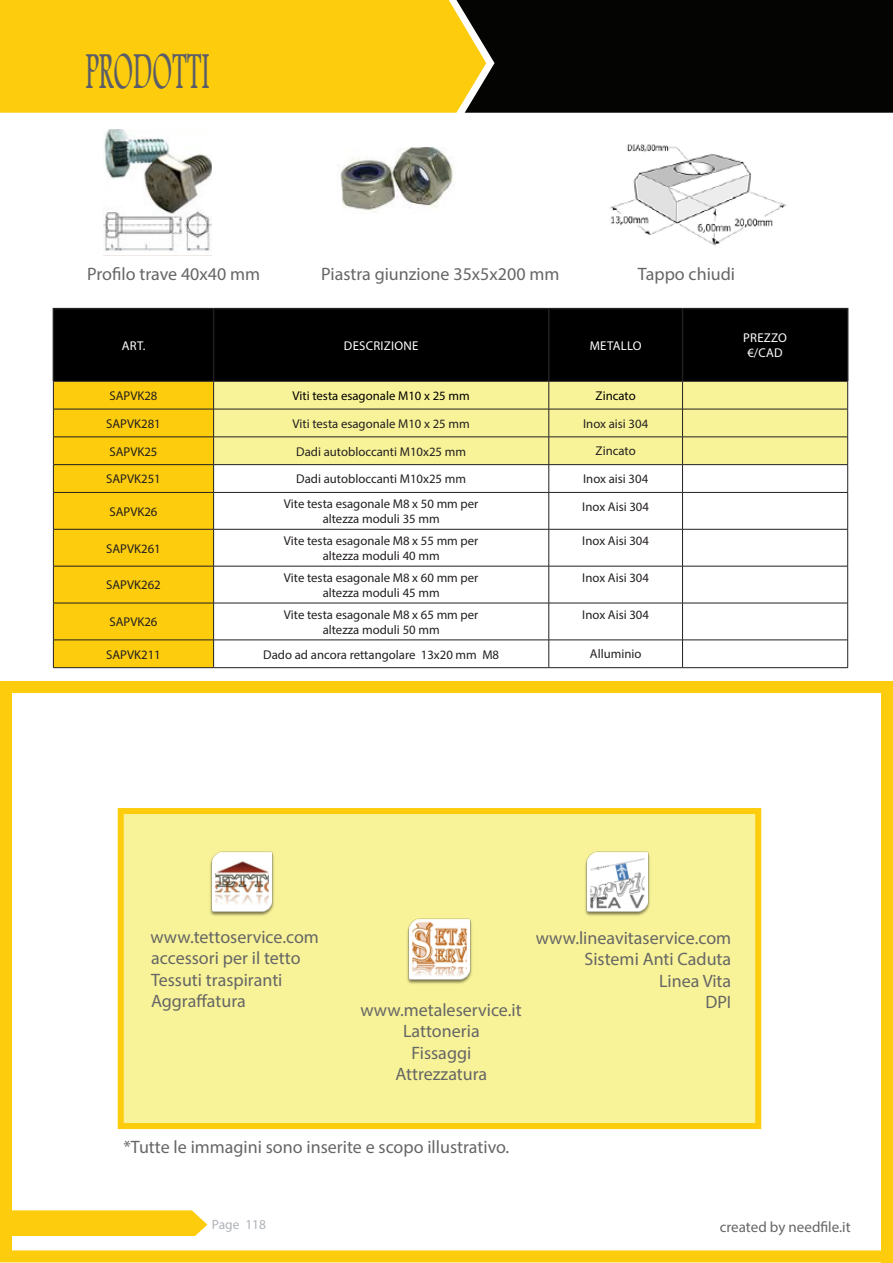
<style>
.page{position:relative;width:893px;height:1263px;background:#fff}
.page>*{position:absolute;margin:0;border:0;box-sizing:border-box;transform-origin:0 0}
.t1{font:54px "Footlight MT Light";letter-spacing:.005em;color:#5a5d69;scale:.5 1}
.t2{font:18px "Myriad Pro";color:#666}
.t3{font:15px "Myriad Pro";color:#666}
.t4{font:12.75px "Myriad Pro";color:#231f20}
.t5{font:12.75px "Myriad Pro";letter-spacing:.02em;color:#fff}
.t6{font:12.75px "Myriad Pro";color:#000}
</style>
<div class="page">
<div style="left:0;top:0;width:456px;height:113px;background:#fccc0d"></div>
<img style="left:103px;top:129px;width:108px;height:123px">
<img style="left:338px;top:147px;width:116px;height:65px">
<img style="left:610px;top:144px;width:176px;height:102px">
<div style="left:54px;top:309px;width:793px;height:72px;background:#000"></div>
<div style="left:54px;top:382px;width:159px;height:285px;background:#fccc0d"></div>
<div style="left:214px;top:382px;width:633px;height:82px;background:#f8f398"></div>
<hr style="left:53px;top:308px;width:161px;height:1px;background:#231f20">
<hr style="left:53px;top:309px;width:1px;height:72px;background:#231f20">
<hr style="left:214px;top:308px;width:335px;height:1px;background:#231f20">
<hr style="left:213px;top:309px;width:1px;height:72px;background:#231f20">
<hr style="left:549px;top:308px;width:133px;height:1px;background:#231f20">
<hr style="left:548px;top:309px;width:2px;height:72px;background:#231f20">
<hr style="left:682px;top:308px;width:166px;height:1px;background:#231f20">
<hr style="left:682px;top:309px;width:1px;height:72px;background:#231f20">
<hr style="left:847px;top:309px;width:1px;height:72px;background:#231f20">
<hr style="left:53px;top:381px;width:161px;height:1px;background:#231f20">
<hr style="left:214px;top:381px;width:335px;height:1px;background:#231f20">
<hr style="left:549px;top:381px;width:133px;height:1px;background:#231f20">
<hr style="left:682px;top:381px;width:166px;height:1px;background:#231f20">
<hr style="left:53px;top:409px;width:161px;height:1px;background:#231f20">
<hr style="left:214px;top:409px;width:335px;height:1px;background:#231f20">
<hr style="left:549px;top:409px;width:133px;height:1px;background:#231f20">
<hr style="left:682px;top:409px;width:166px;height:1px;background:#231f20">
<hr style="left:53px;top:437px;width:161px;height:1px;background:#231f20">
<hr style="left:214px;top:437px;width:335px;height:1px;background:#231f20">
<hr style="left:549px;top:437px;width:133px;height:1px;background:#231f20">
<hr style="left:682px;top:437px;width:166px;height:1px;background:#231f20">
<hr style="left:53px;top:464px;width:161px;height:1px;background:#231f20">
<svg style="left:53px;top:381px;width:1px;height:111px"></svg>
<hr style="left:214px;top:464px;width:335px;height:1px;background:#231f20">
<svg style="left:213px;top:381px;width:1px;height:111px"></svg>
<hr style="left:549px;top:464px;width:133px;height:1px;background:#231f20">
<svg style="left:549px;top:381px;width:1px;height:111px"></svg>
<hr style="left:682px;top:464px;width:166px;height:1px;background:#231f20">
<svg style="left:682px;top:381px;width:1px;height:111px"></svg>
<svg style="left:847px;top:381px;width:1px;height:111px"></svg>
<hr style="left:53px;top:492px;width:161px;height:1px;background:#231f20">
<hr style="left:53px;top:493px;width:1px;height:36px;background:#231f20">
<hr style="left:214px;top:492px;width:335px;height:1px;background:#231f20">
<hr style="left:213px;top:493px;width:1px;height:36px;background:#231f20">
<hr style="left:549px;top:492px;width:133px;height:1px;background:#231f20">
<hr style="left:549px;top:493px;width:1px;height:36px;background:#231f20">
<hr style="left:682px;top:492px;width:166px;height:1px;background:#231f20">
<hr style="left:682px;top:493px;width:1px;height:36px;background:#231f20">
<hr style="left:847px;top:493px;width:1px;height:36px;background:#231f20">
<hr style="left:53px;top:529px;width:161px;height:1px;background:#231f20">
<hr style="left:53px;top:529px;width:1px;height:37px;background:#231f20">
<hr style="left:214px;top:529px;width:335px;height:1px;background:#231f20">
<hr style="left:213px;top:529px;width:1px;height:37px;background:#231f20">
<hr style="left:549px;top:529px;width:133px;height:1px;background:#231f20">
<hr style="left:549px;top:529px;width:1px;height:37px;background:#231f20">
<hr style="left:682px;top:529px;width:166px;height:1px;background:#231f20">
<hr style="left:682px;top:529px;width:1px;height:37px;background:#231f20">
<hr style="left:847px;top:529px;width:1px;height:37px;background:#231f20">
<hr style="left:53px;top:566px;width:161px;height:1px;background:#231f20">
<hr style="left:53px;top:566px;width:1px;height:37px;background:#231f20">
<hr style="left:214px;top:566px;width:335px;height:1px;background:#231f20">
<hr style="left:213px;top:566px;width:1px;height:37px;background:#231f20">
<hr style="left:549px;top:566px;width:133px;height:1px;background:#231f20">
<hr style="left:549px;top:566px;width:1px;height:37px;background:#231f20">
<hr style="left:682px;top:566px;width:166px;height:1px;background:#231f20">
<hr style="left:682px;top:566px;width:1px;height:37px;background:#231f20">
<hr style="left:847px;top:566px;width:1px;height:37px;background:#231f20">
<hr style="left:53px;top:603px;width:161px;height:1px;background:#231f20">
<hr style="left:53px;top:603px;width:1px;height:37px;background:#231f20">
<hr style="left:214px;top:603px;width:335px;height:1px;background:#231f20">
<hr style="left:213px;top:603px;width:1px;height:37px;background:#231f20">
<hr style="left:549px;top:603px;width:133px;height:1px;background:#231f20">
<hr style="left:549px;top:603px;width:1px;height:37px;background:#231f20">
<hr style="left:682px;top:603px;width:166px;height:1px;background:#231f20">
<hr style="left:682px;top:603px;width:1px;height:37px;background:#231f20">
<hr style="left:847px;top:603px;width:1px;height:37px;background:#231f20">
<hr style="left:53px;top:640px;width:161px;height:1px;background:#231f20">
<svg style="left:53px;top:640px;width:1px;height:27px"></svg>
<hr style="left:214px;top:640px;width:335px;height:1px;background:#231f20">
<svg style="left:213px;top:640px;width:1px;height:27px"></svg>
<hr style="left:549px;top:640px;width:133px;height:1px;background:#231f20">
<svg style="left:549px;top:640px;width:1px;height:27px"></svg>
<hr style="left:682px;top:640px;width:166px;height:1px;background:#231f20">
<svg style="left:682px;top:640px;width:1px;height:27px"></svg>
<svg style="left:847px;top:640px;width:1px;height:27px"></svg>
<hr style="left:53px;top:667px;width:161px;height:1px;background:#231f20">
<hr style="left:214px;top:667px;width:335px;height:1px;background:#231f20">
<hr style="left:549px;top:667px;width:133px;height:1px;background:#231f20">
<hr style="left:682px;top:667px;width:166px;height:1px;background:#231f20">
<svg style="left:12px;top:1210px;width:195px;height:26px"></svg>
<div style="left:118px;top:808px;width:643px;height:321px;background:#f8f398;border:6px solid #fccc0d"></div>
<img style="left:407px;top:918px;width:65px;height:66px">
<img style="left:210px;top:851px;width:64px;height:65px">
<img style="left:585px;top:851px;width:65px;height:65px">
<div style="left:0;top:681px;width:893px;height:12px;border:6px solid #fccc0d"></div>
<div style="left:0;top:691px;width:12px;height:570px;border:6px solid #fccc0d"></div>
<div style="left:881px;top:692px;width:12px;height:571px;border:6px solid #fccc0d"></div>
<div style="left:0;top:1250px;width:893px;height:12px;border:6px solid #fccc0d"></div>
<div style="left:456px;top:0;width:437px;height:113px;background:#040503"></div>
<p class="t1" style="left:86px;top:38px;width:249px">PRODOTTI</p>
<p class="t2" style="left:87px;top:263px;width:174px">Profilo trave 40x40 mm</p>
<p class="t2" style="left:321px;top:263px;width:240px">Piastra giunzione 35x5x200 mm</p>
<p class="t2" style="left:638px;top:263px;width:99px">Tappo chiudi</p>
<p class="t5" style="left:122px;top:338px;width:25px">ART.</p>
<p class="t5" style="left:344px;top:338px;width:76px">DESCRIZIONE</p>
<p class="t5" style="left:590px;top:338px;width:53px">METALLO</p>
<p class="t4" style="left:109px;top:388px;width:49px">SAPVK28</p>
<p class="t6" style="left:293px;top:388px;width:179px">Viti testa esagonale M10 x 25 mm</p>
<p class="t6" style="left:596px;top:388px;width:42px">Zincato</p>
<p class="t4" style="left:106px;top:416px;width:56px">SAPVK281</p>
<p class="t4" style="left:293px;top:416px;width:179px">Viti testa esagonale M10 x 25 mm</p>
<p class="t4" style="left:583px;top:415px;width:67px">Inox aisi 304</p>
<p class="t4" style="left:109px;top:443px;width:49px">SAPVK25</p>
<p class="t4" style="left:296px;top:443px;width:171px">Dadi autobloccanti M10x25 mm</p>
<p class="t4" style="left:596px;top:443px;width:42px">Zincato</p>
<p class="t4" style="left:106px;top:471px;width:56px">SAPVK251</p>
<p class="t4" style="left:296px;top:471px;width:171px">Dadi autobloccanti M10x25 mm</p>
<p class="t4" style="left:583px;top:471px;width:67px">Inox aisi 304</p>
<p class="t4" style="left:109px;top:503px;width:49px">SAPVK26</p>
<p class="t4" style="left:284px;top:496px;width:196px">Vite testa esagonale M8 x 50 mm per</p>
<p class="t4" style="left:323px;top:511px;width:119px">altezza moduli 35 mm</p>
<p class="t4" style="left:582px;top:499px;width:68px">Inox Aisi 304</p>
<p class="t4" style="left:106px;top:540px;width:56px">SAPVK261</p>
<p class="t4" style="left:106px;top:577px;width:56px">SAPVK262</p>
<p class="t4" style="left:109px;top:614px;width:49px">SAPVK26</p>
<p class="t4" style="left:284px;top:533px;width:196px">Vite testa esagonale M8 x 55 mm per</p>
<p class="t4" style="left:323px;top:548px;width:119px">altezza moduli 40 mm</p>
<p class="t4" style="left:582px;top:533px;width:68px">Inox Aisi 304</p>
<p class="t4" style="left:284px;top:570px;width:196px">Vite testa esagonale M8 x 60 mm per</p>
<p class="t4" style="left:323px;top:585px;width:119px">altezza moduli 45 mm</p>
<p class="t4" style="left:582px;top:570px;width:68px">Inox Aisi 304</p>
<p class="t4" style="left:284px;top:606px;width:196px">Vite testa esagonale M8 x 65 mm per</p>
<p class="t4" style="left:323px;top:622px;width:119px">altezza moduli 50 mm</p>
<p class="t4" style="left:582px;top:606px;width:68px">Inox Aisi 304</p>
<p class="t4" style="left:106px;top:646px;width:56px">SAPVK211</p>
<p class="t4" style="left:263px;top:646px;width:237px">Dado ad ancora rettangolare 13x20 mm M8</p>
<p class="t4" style="left:590px;top:646px;width:53px">Alluminio</p>
<p class="t5" style="left:743px;top:330px;width:45px">PREZZO</p>
<p class="t5" style="left:747px;top:345px;width:37px">€/CAD</p>
<p class="t2" style="left:151px;top:925px;width:170px">www.tettoservice.com</p>
<p class="t2" style="left:151px;top:947px;width:151px">accessori per il tetto</p>
<p class="t2" style="left:151px;top:969px;width:133px">Tessuti traspiranti</p>
<p class="t2" style="left:151px;top:990px;width:96px">Aggraffatura</p>
<p class="t2" style="left:360px;top:998px;width:163px">www.metaleservice.it</p>
<p class="t2" style="left:403px;top:1020px;width:78px">Lattoneria</p>
<p class="t2" style="left:412px;top:1042px;width:61px">Fissaggi</p>
<p class="t2" style="left:395px;top:1063px;width:93px">Attrezzatura</p>
<p class="t2" style="left:536px;top:926px;width:197px">www.lineavitaservice.com</p>
<p class="t2" style="left:585px;top:948px;width:148px">Sistemi Anti Caduta</p>
<p class="t2" style="left:659px;top:970px;width:74px">Linea Vita</p>
<p class="t2" style="left:705px;top:991px;width:27px">DPI</p>
<p class="t2" style="left:123px;top:1135px;width:387px">*Tutte le immagini sono inserite e scopo illustrativo.</p>
<p class="t3" style="left:720px;top:1217px;width:132px">created by needfile.it</p>
</div>
